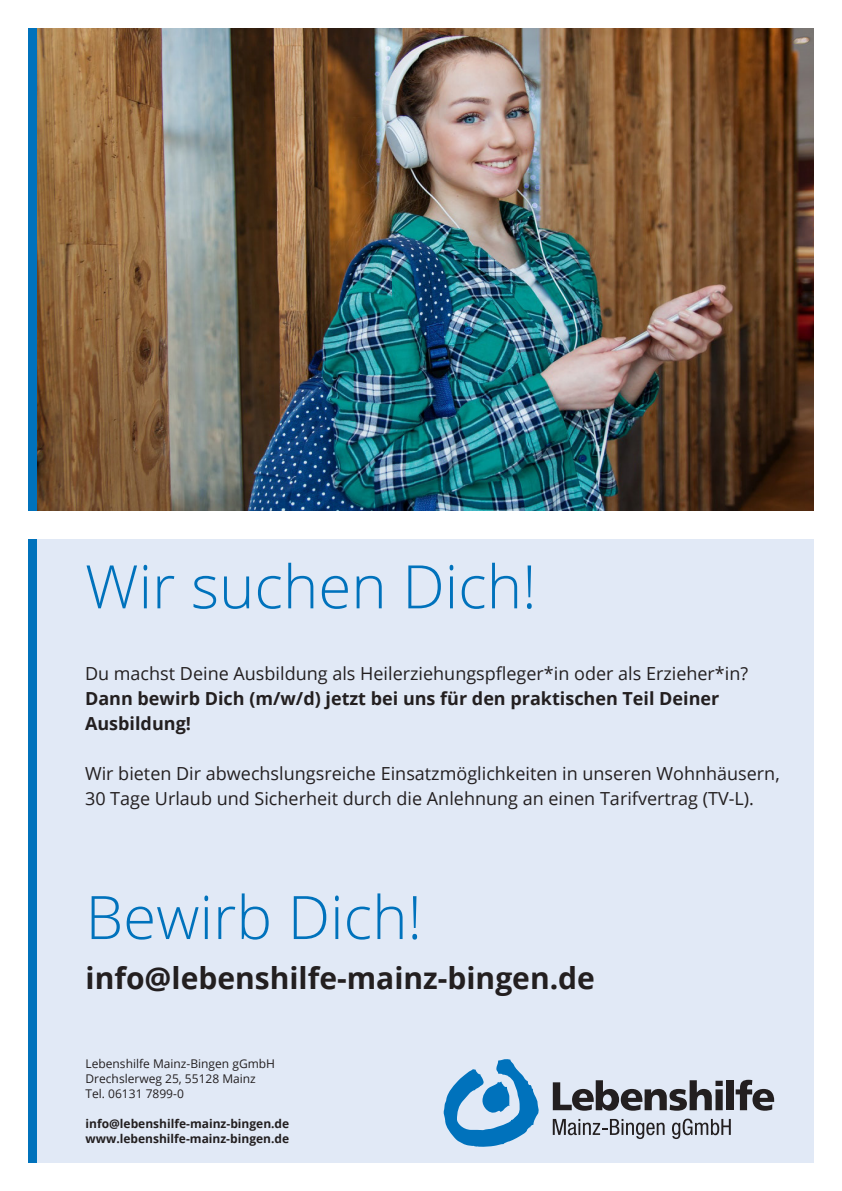
<style>
.page{position:relative;width:842px;height:1191px;background:#fff}
.page>*{position:absolute;margin:0;border:0;box-sizing:border-box;transform-origin:0 0}
.t1{font:300 60px "Open Sans";color:#0072bc}
.t2{font:700 30px "Open Sans";color:#231f20}
.t3{font:18px "Open Sans";color:#231f20}
.t4{font:700 18px/25px "Open Sans";color:#231f20}
.t5{font:12px "Open Sans";color:#231f20}
.t6{font:700 12px "Open Sans";color:#231f20}
</style>
<div class="page">
<div style="left:28px;top:539px;width:786px;height:623px;background:#e1e9f6"></div>
<img style="left:37px;top:28px;width:777px;height:482px">
<div style="left:28px;top:28px;width:9px;height:482px;background:#0072bc"></div>
<svg style="left:553px;top:1080px;width:170px;height:30px"></svg>
<div style="left:726px;top:1080px;width:8px;height:30px;background:#231f20"></div>
<svg style="left:736px;top:1079px;width:38px;height:31px"></svg>
<svg style="left:553px;top:1119px;width:112px;height:20px"></svg>
<svg style="left:672px;top:1118px;width:59px;height:21px"></svg>
<svg style="left:444px;top:1059px;width:95px;height:87px"></svg>
<div style="left:28px;top:539px;width:9px;height:623px;background:#0072bc"></div>
<p class="t1" style="left:85px;top:545px;width:453px">Wir suchen Dich!</p>
<p class="t3" style="left:85px;top:661px;width:665px">Du machst Deine Ausbildung als Heilerziehungspfleger*in oder als Erzieher*in?</p>
<p class="t4" style="left:85px;top:685px;width:636px">Dann bewirb Dich (m/w/d) jetzt bei uns für den praktischen Teil Deiner<br>Ausbildung!</p>
<p class="t3" style="left:85px;top:761px;width:696px">Wir bieten Dir abwechslungsreiche Einsatzmöglichkeiten in unseren Wohnhäusern,</p>
<p class="t3" style="left:85px;top:786px;width:670px">30 Tage Urlaub und Sicherheit durch die Anlehnung an einen Tarifvertrag (TV-L).</p>
<p class="t1" style="left:86px;top:876px;width:338px">Bewirb Dich!</p>
<p class="t2" style="left:86px;top:956px;width:511px">info@lebenshilfe-mainz-bingen.de</p>
<p class="t5" style="left:86px;top:1055px;width:191px">Lebenshilfe Mainz-Bingen gGmbH</p>
<p class="t5" style="left:86px;top:1070px;width:172px">Drechslerweg 25, 55128 Mainz</p>
<p class="t5" style="left:86px;top:1085px;width:100px">Tel. 06131 7899-0</p>
<p class="t6" style="left:86px;top:1115px;width:205px">info@lebenshilfe-mainz-bingen.de</p>
<p class="t6" style="left:86px;top:1130px;width:205px">www.lebenshilfe-mainz-bingen.de</p>
</div>
